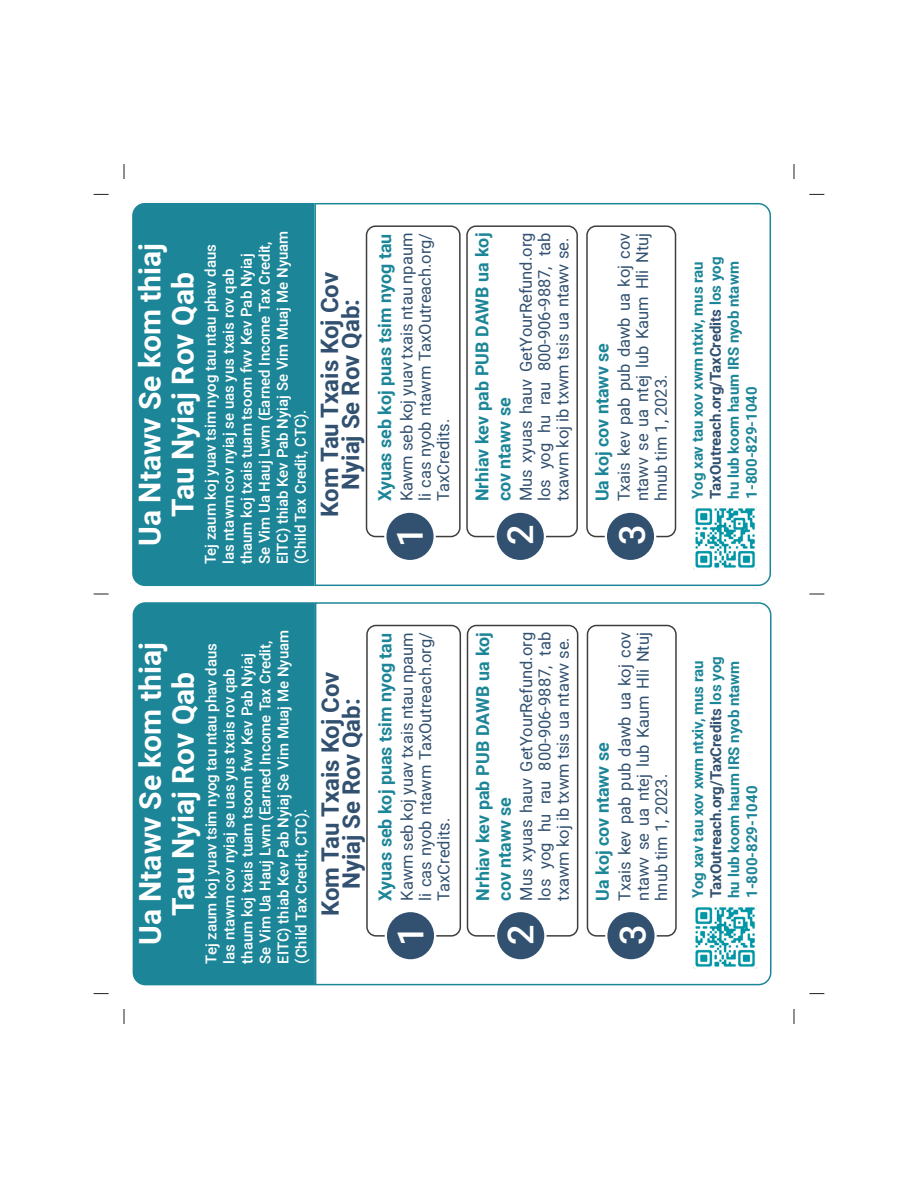
<style>
.page{position:relative;width:918px;height:1188px;background:#fff}
.page>*{position:absolute;margin:0;border:0;box-sizing:border-box;transform-origin:0 0}
.t1{font:500 36px "Roboto";color:#fff}
.t2{font:700 30px/33px "Roboto";color:#fff;text-align:center}
.Intro{font:700 24px/21px "Roboto";color:#325170;text-align:center}
.body-bold{font:700 17.85px/21.9px "Roboto";color:#1c8698}
.body-reg{font:16.5px/18.3px "Roboto";color:#325170;text-align:justify}
.Intro-2{font:500 15px/18px "Roboto";color:#fff}
.t3{font:700 15px/18px "Roboto";color:#1c8698}
.s1{color:#325170}
</style>
<div class="page">
<svg style="left:94px;top:594px;width:15px;height:1px"></svg>
<svg style="left:809px;top:594px;width:15px;height:1px"></svg>
<svg style="left:794px;top:1009px;width:1px;height:15px"></svg>
<svg style="left:809px;top:993px;width:15px;height:1px"></svg>
<svg style="left:94px;top:993px;width:15px;height:1px"></svg>
<svg style="left:124px;top:1009px;width:1px;height:15px"></svg>
<div style="left:132px;top:602px;width:182px;height:384px;background:#1c8698"></div>
<svg style="left:314px;top:602px;width:458px;height:384px"></svg>
<img style="left:693px;top:906px;width:63px;height:63px">
<div style="left:366px;top:625px;width:95px;height:312px;border:2px solid #3e3e3f;border-radius:9px"></div>
<div style="left:587px;top:625px;width:90px;height:312px;border:2px solid #3e3e3f;border-radius:9px"></div>
<div style="left:467px;top:625px;width:111px;height:312px;border:2px solid #3e3e3f;border-radius:9px"></div>
<div style="left:386px;top:911px;width:49px;height:49px;background:#325170;border-radius:50%"></div>
<div style="left:385px;top:910px;width:51px;height:52px;border:2px solid #fff;border-radius:50%"></div>
<div style="left:496px;top:911px;width:49px;height:49px;background:#325170;border-radius:50%"></div>
<div style="left:495px;top:910px;width:52px;height:52px;border:2px solid #fff;border-radius:50%"></div>
<div style="left:606px;top:911px;width:50px;height:49px;background:#325170;border-radius:50%"></div>
<div style="left:605px;top:910px;width:52px;height:52px;border:2px solid #fff;border-radius:50%"></div>
<svg style="left:124px;top:164px;width:1px;height:15px"></svg>
<svg style="left:94px;top:194px;width:15px;height:1px"></svg>
<svg style="left:809px;top:194px;width:15px;height:1px"></svg>
<svg style="left:794px;top:164px;width:1px;height:15px"></svg>
<div style="left:132px;top:202px;width:182px;height:385px;background:#1c8698"></div>
<svg style="left:314px;top:202px;width:457px;height:385px"></svg>
<img style="left:693px;top:506px;width:63px;height:63px">
<div style="left:366px;top:225px;width:95px;height:312px;border:2px solid #3e3e3f;border-radius:9px"></div>
<div style="left:586px;top:225px;width:90px;height:312px;border:2px solid #3e3e3f;border-radius:9px"></div>
<div style="left:466px;top:225px;width:112px;height:312px;border:2px solid #3e3e3f;border-radius:9px"></div>
<div style="left:385px;top:512px;width:50px;height:49px;background:#325170;border-radius:50%"></div>
<div style="left:384px;top:511px;width:52px;height:51px;border:2px solid #fff;border-radius:50%"></div>
<div style="left:496px;top:512px;width:49px;height:49px;background:#325170;border-radius:50%"></div>
<div style="left:494px;top:511px;width:52px;height:51px;border:2px solid #fff;border-radius:50%"></div>
<div style="left:606px;top:512px;width:49px;height:49px;background:#325170;border-radius:50%"></div>
<div style="left:605px;top:511px;width:51px;height:51px;border:2px solid #fff;border-radius:50%"></div>
<p class="Intro-2" style="left:201px;top:564px;width:335px;rotate:-90deg">Tej zaum koj yuav tsim nyog tau ntau phav daus las ntawm cov nyiaj se uas yus txais rov qab thaum koj txais tuam tsoom fwv Kev Pab Nyiaj<br>Se Vim Ua Hauj Lwm (Earned Income Tax Credit, EITC) thiab Kev Pab Nyiaj Se Vim Muaj Me Nyuam (Child Tax Credit, CTC).</p>
<p class="body-bold" style="left:373px;top:501px;width:269px;rotate:-90deg">Xyuas seb koj puas tsim nyog tau</p>
<p class="body-reg" style="left:397px;top:501px;width:270px;rotate:-90deg">Kawm seb koj yuav txais ntau npaum li cas nyob ntawm TaxOutreach.org/ TaxCredits.</p>
<p class="body-bold" style="left:471px;top:501px;width:271px;rotate:-90deg">Nrhiav kev pab PUB DAWB ua koj cov ntawv se</p>
<p class="body-reg" style="left:516px;top:501px;width:270px;rotate:-90deg">Mus xyuas hauv GetYourRefund.org los yog hu rau 800-906-9887, tab txawm koj ib txwm tsis ua ntawv se.</p>
<p class="body-reg" style="left:614px;top:501px;width:271px;rotate:-90deg">Txais kev pab pub dawb ua koj cov ntawv se ua ntej lub Kaum Hli Ntuj hnub tim 1, 2023.</p>
<p class="t2" style="left:132px;top:546px;width:306px;rotate:-90deg">Ua Ntawv Se kom thiaj<br>Tau Nyiaj Rov Qab</p>
<p class="Intro" style="left:318px;top:517px;width:246px;rotate:-90deg">Kom Tau Txais Koj Cov<br>Nyiaj Se Rov Qab:</p>
<p class="body-bold" style="left:590px;top:501px;width:160px;rotate:-90deg">Ua koj cov ntawv se</p>
<p class="t1" style="left:385px;top:547px;width:22px;rotate:-90deg">1</p>
<p class="t1" style="left:495px;top:545px;width:22px;rotate:-90deg">2</p>
<p class="t1" style="left:607px;top:545px;width:22px;rotate:-90deg">3</p>
<p class="t3" style="left:688px;top:499px;width:243px;rotate:-90deg">Yog xav tau xov xwm ntxiv, mus rau<br><span class="s1">TaxOutreach.org/TaxCredits</span> los yog hu lub koom haum IRS nyob ntawm<br>1-800-829-1040</p>
<p class="Intro-2" style="left:202px;top:964px;width:335px;rotate:-90deg">Tej zaum koj yuav tsim nyog tau ntau phav daus las ntawm cov nyiaj se uas yus txais rov qab thaum koj txais tuam tsoom fwv Kev Pab Nyiaj<br>Se Vim Ua Hauj Lwm (Earned Income Tax Credit, EITC) thiab Kev Pab Nyiaj Se Vim Muaj Me Nyuam (Child Tax Credit, CTC).</p>
<p class="body-bold" style="left:374px;top:901px;width:269px;rotate:-90deg">Xyuas seb koj puas tsim nyog tau</p>
<p class="body-reg" style="left:397px;top:901px;width:270px;rotate:-90deg">Kawm seb koj yuav txais ntau npaum li cas nyob ntawm TaxOutreach.org/ TaxCredits.</p>
<p class="body-bold" style="left:471px;top:901px;width:271px;rotate:-90deg">Nrhiav kev pab PUB DAWB ua koj cov ntawv se</p>
<p class="body-reg" style="left:517px;top:901px;width:270px;rotate:-90deg">Mus xyuas hauv GetYourRefund.org los yog hu rau 800-906-9887, tab txawm koj ib txwm tsis ua ntawv se.</p>
<p class="body-reg" style="left:615px;top:901px;width:271px;rotate:-90deg">Txais kev pab pub dawb ua koj cov ntawv se ua ntej lub Kaum Hli Ntuj hnub tim 1, 2023.</p>
<p class="t2" style="left:133px;top:945px;width:306px;rotate:-90deg">Ua Ntawv Se kom thiaj<br>Tau Nyiaj Rov Qab</p>
<p class="Intro" style="left:319px;top:916px;width:246px;rotate:-90deg">Kom Tau Txais Koj Cov<br>Nyiaj Se Rov Qab:</p>
<p class="body-bold" style="left:591px;top:901px;width:160px;rotate:-90deg">Ua koj cov ntawv se</p>
<p class="t1" style="left:385px;top:946px;width:22px;rotate:-90deg">1</p>
<p class="t1" style="left:496px;top:945px;width:22px;rotate:-90deg">2</p>
<p class="t1" style="left:607px;top:945px;width:22px;rotate:-90deg">3</p>
<p class="t3" style="left:688px;top:898px;width:243px;rotate:-90deg">Yog xav tau xov xwm ntxiv, mus rau<br><span class="s1">TaxOutreach.org/TaxCredits</span> los yog hu lub koom haum IRS nyob ntawm<br>1-800-829-1040</p>
</div>
